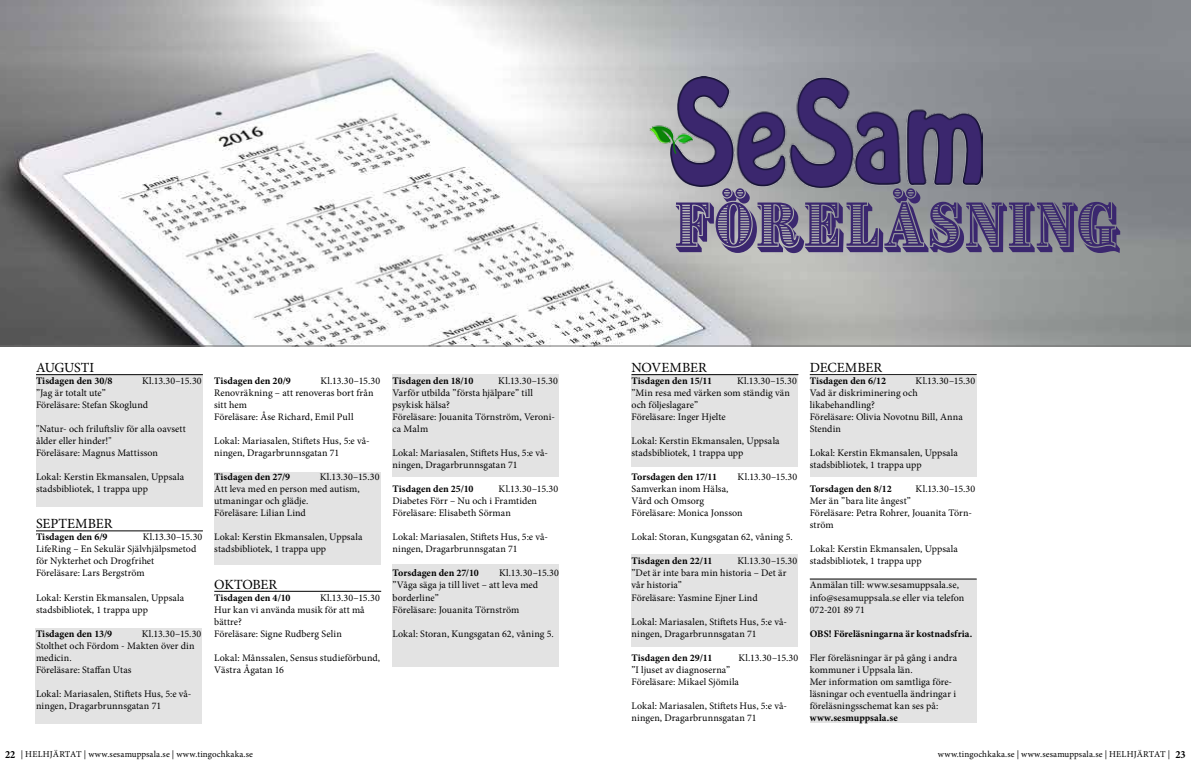
<style>
.page{position:relative;width:1191px;height:766px;background:#fff}
.page>*{position:absolute;margin:0;border:0;box-sizing:border-box;transform-origin:0 0}
.t1{font:53px "Brim Narrow Combined 3";letter-spacing:-.02em;color:#3b276f}
.t2{font:14px "Minion Pro";color:#000}
.t3{font:13.9px "Minion Pro";letter-spacing:-.02em;color:#000}
.t4{font:10px/12px "Minion Pro";letter-spacing:.005em;color:#000}
.t5{font:700 10px "Minion Pro";color:#000}
.t6{font:9px "Minion Pro";letter-spacing:.015em;color:#000}
.s1{font-weight:700;font-stretch:condensed;font-size:11px}
</style>
<div class="page">
<div style="left:36px;top:375px;width:166px;height:132px;background:#e3e3e3"></div>
<div style="left:214px;top:471px;width:166px;height:93px;background:#e3e3e3"></div>
<div style="left:391px;top:374px;width:167px;height:102px;background:#e3e3e3"></div>
<div style="left:391px;top:564px;width:167px;height:103px;background:#e3e3e3"></div>
<div style="left:35px;top:627px;width:167px;height:96px;background:#e3e3e3"></div>
<svg style="left:0;top:0;width:1190px;height:346px"></svg>
<hr style="left:36px;top:374px;width:167px;height:1px;background:#000">
<hr style="left:36px;top:530px;width:167px;height:1px;background:#000">
<hr style="left:214px;top:590px;width:167px;height:1px;background:#000">
<div style="left:631px;top:374px;width:167px;height:93px;background:#e3e3e3"></div>
<div style="left:631px;top:554px;width:167px;height:92px;background:#e3e3e3"></div>
<div style="left:809px;top:375px;width:167px;height:101px;background:#e3e3e3"></div>
<div style="left:809px;top:579px;width:167px;height:144px;background:#e3e3e3"></div>
<hr style="left:809px;top:578px;width:167px;height:1px;background:#000">
<hr style="left:631px;top:374px;width:167px;height:1px;background:#000">
<hr style="left:809px;top:374px;width:167px;height:1px;background:#000">
<img style="left:649px;top:77px;width:333px;height:110px">
<h3 class="t3" style="left:36px;top:358px;width:60px">AUGUSTI</h3>
<p class="t5" style="left:36px;top:374px;width:78px">Tisdagen den 30/8</p>
<p class="t4" style="left:142px;top:375px;width:61px">Kl.13.30–15.30</p>
<p class="t4" style="left:36px;top:387px;width:113px">”Jag är totalt ute”<br>Föreläsare: Stefan Skoglund</p>
<p class="t4" style="left:36px;top:423px;width:151px">"Natur- och friluftsliv för alla oavsett ålder eller hinder!"<br>Föreläsare: Magnus Mattisson</p>
<p class="t4" style="left:36px;top:471px;width:150px">Lokal: Kerstin Ekmansalen, Uppsala stadsbibliotek, 1 trappa upp</p>
<p class="t5" style="left:36px;top:530px;width:73px">Tisdagen den 6/9</p>
<h2 class="t2" style="left:36px;top:514px;width:78px">SEPTEMBER</h2>
<p class="t4" style="left:36px;top:531px;width:168px;text-indent:107px">Kl.13.30–15.30<br>LifeRing – En Sekulär Självhjälpsmetod för Nykterhet och Drogfrihet<br>Föreläsare: Lars Bergström</p>
<p class="t4" style="left:36px;top:591px;width:150px">Lokal: Kerstin Ekmansalen, Uppsala stadsbibliotek, 1 trappa upp</p>
<p class="t5" style="left:36px;top:626px;width:78px">Tisdagen den 13/9</p>
<p class="t4" style="left:36px;top:627px;width:167px;text-indent:106px">Kl.13.30–15.30<br>Stolthet och Fördom - Makten över din medicin.<br>Föreläsare: Staffan Utas</p>
<p class="t4" style="left:36px;top:687px;width:157px">Lokal: Mariasalen, Stiftets Hus, 5:e vå&shy;ningen, Dragarbrunnsgatan 71</p>
<p class="t4" style="left:214px;top:375px;width:167px;text-indent:106px">Kl.13.30–15.30<br>Renovräkning – att renoveras bort från sitt hem<br>Föreläsare: Åse Richard, Emil Pull</p>
<p class="t4" style="left:214px;top:435px;width:157px">Lokal: Mariasalen, Stiftets Hus, 5:e vå&shy;ningen, Dragarbrunnsgatan 71</p>
<p class="t5" style="left:214px;top:470px;width:78px">Tisdagen den 27/9</p>
<p class="t5" style="left:214px;top:374px;width:78px">Tisdagen den 20/9</p>
<p class="t4" style="left:214px;top:471px;width:167px;text-indent:106px">Kl.13.30–15.30<br>Att leva med en person med autism, utmaningar och glädje.<br>Föreläsare: Lilian Lind</p>
<p class="t4" style="left:214px;top:531px;width:150px">Lokal: Kerstin Ekmansalen, Uppsala stadsbibliotek, 1 trappa upp</p>
<p class="t5" style="left:214px;top:590px;width:78px">Tisdagen den 4/10</p>
<h2 class="t2" style="left:214px;top:574px;width:64px">OKTOBER</h2>
<p class="t4" style="left:214px;top:591px;width:167px;text-indent:106px">Kl.13.30–15.30<br>Hur kan vi använda musik för att må bättre?<br>Föreläsare: Signe Rudberg Selin</p>
<p class="t4" style="left:214px;top:651px;width:167px">Lokal: Månssalen, Sensus studieförbund,<br>Västra Ågatan 16</p>
<p class="t4" style="left:392px;top:375px;width:167px;text-indent:106px">Kl.13.30–15.30<br>Varför utbilda ”första hjälpare” till psykisk hälsa?<br>Föreläsare: Jouanita Törnström, Veroni&shy;ca Malm</p>
<p class="t4" style="left:392px;top:447px;width:157px">Lokal: Mariasalen, Stiftets Hus, 5:e vå&shy;ningen, Dragarbrunnsgatan 71</p>
<p class="t5" style="left:392px;top:482px;width:83px">Tisdagen den 25/10</p>
<p class="t5" style="left:392px;top:374px;width:82px">Tisdagen den 18/10</p>
<p class="t4" style="left:392px;top:483px;width:167px;text-indent:106px">Kl.13.30–15.30<br>Diabetes Förr – Nu och i Framtiden<br>Föreläsare: Elisabeth Sörman</p>
<p class="t4" style="left:392px;top:531px;width:157px">Lokal: Mariasalen, Stiftets Hus, 5:e vå&shy;ningen, Dragarbrunnsgatan 71</p>
<p class="t5" style="left:392px;top:566px;width:88px">Torsdagen den 27/10</p>
<p class="t4" style="left:392px;top:567px;width:168px;text-indent:107px">Kl.13.30–15.30 ”Våga säga ja till livet – att leva med borderline”<br>Föreläsare: Jouanita Törnström</p>
<p class="t4" style="left:392px;top:627px;width:163px">Lokal: Storan, Kungsgatan 62, våning 5.</p>
<h1 class="t1" style="left:674px;top:187px;width:449px">FÖRELÄSNING</h1>
<h2 class="t2" style="left:631px;top:358px;width:77px">NOVEMBER</h2>
<h2 class="t2" style="left:809px;top:358px;width:74px">DECEMBER</h2>
<p class="t4" style="left:631px;top:375px;width:167px;text-indent:106px">Kl.13.30–15.30 ”Min resa med värken som ständig vän och följeslagare”<br>Föreläsare: Inger Hjelte</p>
<p class="t4" style="left:631px;top:435px;width:150px">Lokal: Kerstin Ekmansalen, Uppsala stadsbibliotek, 1 trappa upp</p>
<p class="t5" style="left:631px;top:470px;width:87px">Torsdagen den 17/11</p>
<p class="t4" style="left:737px;top:471px;width:61px">Kl.13.30–15.30</p>
<p class="t4" style="left:631px;top:483px;width:113px">Samverkan inom Hälsa,<br>Vård och Omsorg<br>Föreläsare: Monica Jonsson</p>
<p class="t4" style="left:631px;top:531px;width:163px">Lokal: Storan, Kungsgatan 62, våning 5.</p>
<p class="t5" style="left:631px;top:554px;width:82px">Tisdagen den 22/11</p>
<p class="t5" style="left:631px;top:374px;width:82px">Tisdagen den 15/11</p>
<p class="t4" style="left:631px;top:555px;width:167px;text-indent:106px">Kl.13.30–15.30 ”Det är inte bara min historia – Det är vår historia”<br>Föreläsare: Yasmine Ejner Lind</p>
<p class="t4" style="left:631px;top:615px;width:157px">Lokal: Mariasalen, Stiftets Hus, 5:e vå&shy;ningen, Dragarbrunnsgatan 71</p>
<p class="t5" style="left:631px;top:650px;width:82px">Tisdagen den 29/11</p>
<p class="t4" style="left:738px;top:651px;width:61px">Kl.13.30–15.30</p>
<p class="t4" style="left:631px;top:663px;width:109px">”I ljuset av diagnoserna”<br>Föreläsare: Mikael Sjömila</p>
<p class="t4" style="left:631px;top:699px;width:157px">Lokal: Mariasalen, Stiftets Hus, 5:e vå&shy;ningen, Dragarbrunnsgatan 71</p>
<p class="t4" style="left:809px;top:375px;width:167px;text-indent:106px">Kl.13.30–15.30<br>Vad är diskriminering och likabehandling?<br>Föreläsare: Olivia Novotnu Bill, Anna<br>Stendin</p>
<p class="t4" style="left:809px;top:447px;width:150px">Lokal: Kerstin Ekmansalen, Uppsala stadsbibliotek, 1 trappa upp</p>
<p class="t5" style="left:809px;top:482px;width:83px">Torsdagen den 8/12</p>
<p class="t4" style="left:915px;top:483px;width:61px">Kl.13.30–15.30</p>
<p class="t4" style="left:809px;top:495px;width:164px">Mer än ”bara lite ångest”<br>Föreläsare: Petra Rohrer, Jouanita Törn&shy;ström</p>
<p class="t4" style="left:809px;top:543px;width:150px">Lokal: Kerstin Ekmansalen, Uppsala stadsbibliotek, 1 trappa upp</p>
<p class="t4" style="left:809px;top:579px;width:156px">Anmälan till: www.sesamuppsala.se, info@sesamuppsala.se eller via telefon<br>072-201 89 71</p>
<p class="t5" style="left:809px;top:626px;width:164px">OBS! Föreläsningarna är kostnadsfria.</p>
<p class="t4" style="left:809px;top:651px;width:149px">Fler föreläsningar är på gång i andra kommuner i Uppsala län.<br>Mer information om samtliga före&shy;läsningar och eventuella ändringar i föreläsningsschemat kan ses på:</p>
<p class="t5" style="left:809px;top:710px;width:89px">www.sesmuppsala.se</p>
<p class="t5" style="left:809px;top:374px;width:78px">Tisdagen den 6/12</p>
<p class="t6" style="left:5px;top:748px;width:249px"><span class="s1">22</span> | HELHJÄRTAT | www.sesamuppsala.se | www.tingochkaka.se</p>
<p class="t6" style="left:938px;top:748px;width:249px">www.tingochkaka.se | www.sesamuppsala.se | HELHJÄRTAT | <span class="s1">23</span></p>
</div>
